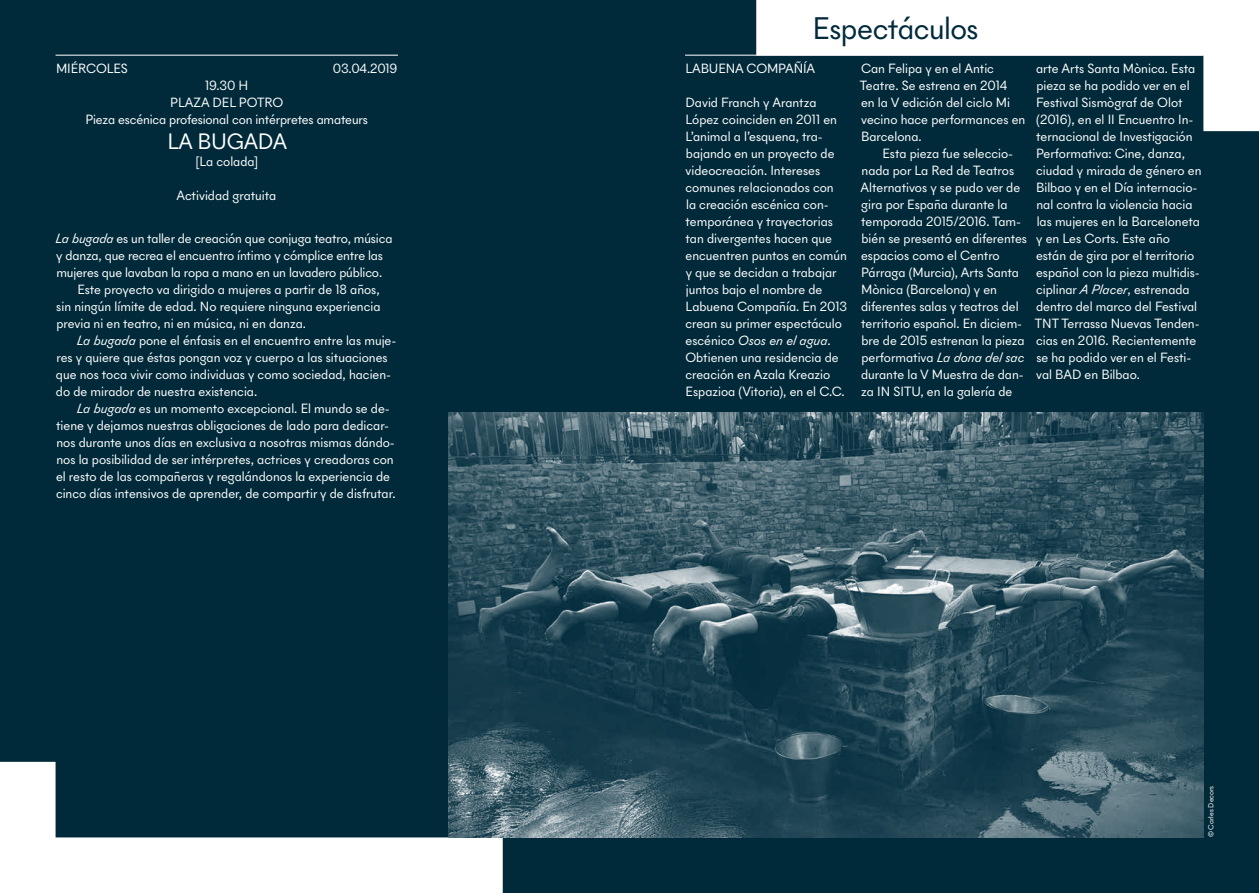
<style>
.page{position:relative;width:1259px;height:893px;background:#002a3a}
.page>*{position:absolute;margin:0;border:0;box-sizing:border-box;transform-origin:0 0}
.t1{font:31.5px "New Paris Skyline";letter-spacing:-.015em;color:#002a3a}
.t2{font:22.5px "New Paris Skyline";letter-spacing:-.01em;color:#fff}
.t3{font:13.5px/17px "New Paris Skyline";color:#fff}
.t4{font:7.5px "New Paris Skyline";color:#fff}
.s1{font-style:italic}
</style>
<div class="page">
<svg style="left:756px;top:0;width:503px;height:131px"></svg>
<svg style="left:0;top:762px;width:503px;height:131px;fill:#fff"></svg>
<hr style="left:56px;top:55px;width:342px;height:1px;background:#fff">
<hr style="left:685px;top:55px;width:518px;height:1px;background:#fff">
<img style="left:448px;top:413px;width:755px;height:424px">
<p class="t3" style="left:56px;top:59px;width:73px">MIÉRCOLES</p>
<p class="t3" style="left:333px;top:59px;width:66px">03.04.2019</p>
<p class="t3" style="left:85px;top:76px;width:284px;text-align:center">19.30 H<br>PLAZA DEL POTRO<br>Pieza escénica profesional con intérpretes amateurs</p>
<h2 class="t2" style="left:167px;top:127px;width:121px">LA BUGADA</h2>
<p class="t3" style="left:195px;top:153px;width:65px">[La colada]</p>
<p class="t3" style="left:176px;top:187px;width:101px">Actividad gratuita</p>
<p class="t3" style="left:56px;top:229px;width:338px"><span class="s1">La bugada</span> es un taller de creación que conjuga teatro, música</p>
<p class="t3" style="left:56px;top:246px;width:328px">y danza, que recrea el encuentro íntimo y cómplice entre las</p>
<p class="t3" style="left:56px;top:263px;width:327px">mujeres que lavaban la ropa a mano en un lavadero público.</p>
<p class="t3" style="left:77px;top:281px;width:304px">Este proyecto va dirigido a mujeres a partir de 18 años,</p>
<p class="t3" style="left:56px;top:298px;width:326px">sin ningún límite de edad. No requiere ninguna experiencia</p>
<p class="t3" style="left:56px;top:315px;width:251px">previa ni en teatro, ni en música, ni en danza.</p>
<p class="t3" style="left:77px;top:332px;width:321px"><span class="s1">La bugada</span> pone el énfasis en el encuentro entre las muje-</p>
<p class="t3" style="left:56px;top:349px;width:333px">res y quiere que éstas pongan voz y cuerpo a las situaciones</p>
<p class="t3" style="left:56px;top:366px;width:337px">que nos toca vivir como individuas y como sociedad, hacien-</p>
<p class="t3" style="left:56px;top:383px;width:203px">do de mirador de nuestra existencia.</p>
<p class="t3" style="left:77px;top:400px;width:314px"><span class="s1">La bugada</span> es un momento excepcional. El mundo se de-</p>
<p class="t3" style="left:56px;top:417px;width:334px">tiene y dejamos nuestras obligaciones de lado para dedicar-</p>
<p class="t3" style="left:56px;top:434px;width:340px">nos durante unos días en exclusiva a nosotras mismas dándo-</p>
<p class="t3" style="left:56px;top:451px;width:339px">nos la posibilidad de ser intérpretes, actrices y creadoras con</p>
<p class="t3" style="left:56px;top:468px;width:336px">el resto de las compañeras y regalándonos la experiencia de</p>
<p class="t3" style="left:56px;top:485px;width:341px">cinco días intensivos de aprender, de compartir y de disfrutar.</p>
<h1 class="t1" style="left:812px;top:8px;width:167px">Espectáculos</h1>
<p class="t3" style="left:685px;top:59px;width:131px">LABUENA COMPAÑÍA</p>
<p class="t3" style="left:685px;top:93px;width:163px">David Franch y Arantza<br>López coinciden en 2011 en<br>L’animal a l’esquena, tra&shy;bajando en un proyecto de videocreación. Intereses comunes relacionados con<br>la creación escénica con&shy;temporánea y trayectorias tan divergentes hacen que encuentren puntos en común y que se decidan a trabajar juntos bajo el nombre de<br>Labuena Compañía. En 2013 crean su primer espectáculo escénico <span class="s1">Osos en el agua</span>.<br>Obtienen una residencia de creación en Azala Kreazio<br>Espazioa (Vitoria), en el C.C.</p>
<p class="t3" style="left:860px;top:59px;width:167px">Can Felipa y en el Antic<br>Teatre. Se estrena en 2014<br>en la V edición del ciclo Mi vecino hace performances en<br>Barcelona.</p>
<p class="t3" style="left:860px;top:144px;width:168px;text-indent:22px">Esta pieza fue seleccio&shy;nada por La Red de Teatros<br>Alternativos y se pudo ver de gira por España durante la temporada 2015/2016. Tam&shy;bién se presentó en diferentes espacios como el Centro<br>Párraga (Murcia), Arts Santa<br>Mònica (Barcelona) y en diferentes salas y teatros del territorio español. En diciem&shy;bre de 2015 estrenan la pieza performativa <span class="s1">La dona del sac </span>durante la V Muestra de dan&shy;za IN SITU, en la galería de</p>
<p class="t3" style="left:1035px;top:59px;width:168px">arte Arts Santa Mònica. Esta pieza se ha podido ver en el<br>Festival Sismògraf de Olot (2016), en el II Encuentro In&shy;ternacional de Investigación<br>Performativa: Cine, danza, ciudad y mirada de género en<br>Bilbao y en el Día internacio&shy;nal contra la violencia hacia las mujeres en la Barceloneta y en Les Corts. Este año están de gira por el territorio español con la pieza multidis&shy;ciplinar <span class="s1">A Placer</span>, estrenada dentro del marco del Festival<br>TNT Terrassa Nuevas Tenden&shy;cias en 2016. Recientemente se ha podido ver en el Festi&shy;val BAD en Bilbao.</p>
<p class="t4" style="left:1206px;top:837px;width:53px;rotate:-90deg">© Carles Decors</p>
</div>
